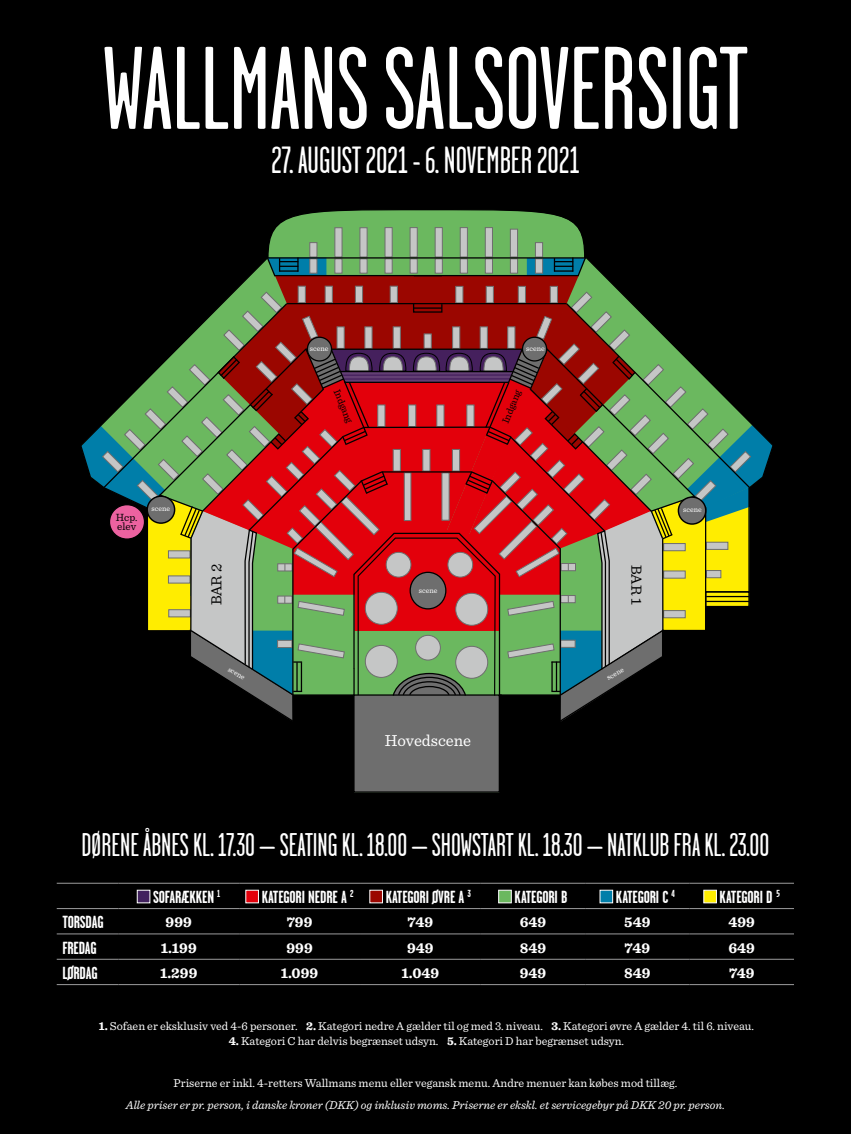
<style>
.page{position:relative;width:851px;height:1134px;background:#fff}
.page>*{position:absolute;margin:0;border:0;box-sizing:border-box;transform-origin:0 0}
.t1{font:117.25px "Garage Gothic";color:#fff}
.t2{font:37.85px "Garage Gothic";color:#fff}
.t3{font:32.8px "Garage Gothic";color:#fff}
.Kategori{font:700 17.5px "Garage Gothic";letter-spacing:-.01em;color:#fff}
.t4{font:16.65px "Sentinel";color:#fff}
.t5{font:15.35px "Sentinel";letter-spacing:-.005em;color:#000}
.Priser_02{font:700 15px "Sentinel";color:#fff}
.B_02{font:12px "Sentinel";color:#fff}
.B_02-2{font:italic 12px "Sentinel";color:#fff}
.t6{font:11px/9.2px "Sentinel";color:#000}
.t7{font:10.25px "Sentinel";color:#000}
.t8{font:7.7px "Sentinel";color:#fff}
.s1{font-weight:700}
</style>
<div class="page">
<div style="left:0;top:0;width:850px;height:1134px;background:#000"></div>
<svg style="left:81px;top:210px;width:692px;height:583px"></svg>
<div style="left:410px;top:572px;width:36px;height:37px;background:#6e6e6e;border-radius:50%"></div>
<div style="left:409px;top:572px;width:37px;height:37px;border:1px solid #000;border-radius:50%"></div>
<div style="left:522px;top:337px;width:24px;height:24px;background:#6e6e6e;border-radius:50%"></div>
<div style="left:522px;top:337px;width:25px;height:25px;border:1px solid #000;border-radius:50%"></div>
<div style="left:678px;top:497px;width:27px;height:27px;background:#6e6e6e;border-radius:50%"></div>
<div style="left:677px;top:496px;width:29px;height:29px;border:1px solid #000;border-radius:50%"></div>
<div style="left:109px;top:505px;width:35px;height:34px;background:#ec62a0;border-radius:50%"></div>
<div style="left:109px;top:504px;width:36px;height:36px;border:1px solid #000;border-radius:50%"></div>
<div style="left:307px;top:337px;width:24px;height:24px;background:#6e6e6e;border-radius:50%"></div>
<div style="left:307px;top:337px;width:25px;height:25px;border:1px solid #000;border-radius:50%"></div>
<div style="left:147px;top:496px;width:28px;height:27px;background:#6e6e6e;border-radius:50%"></div>
<div style="left:146px;top:495px;width:29px;height:29px;border:1px solid #000;border-radius:50%"></div>
<hr style="left:689px;top:883px;width:104px;height:1px;background:#9c9c9d">
<hr style="left:689px;top:908px;width:104px;height:1px;background:#9c9c9d">
<hr style="left:689px;top:934px;width:104px;height:1px;background:#9c9c9d">
<hr style="left:689px;top:959px;width:104px;height:1px;background:#9c9c9d">
<hr style="left:57px;top:883px;width:61px;height:1px;background:#9c9c9d">
<hr style="left:118px;top:883px;width:121px;height:1px;background:#9c9c9d">
<hr style="left:239px;top:883px;width:121px;height:1px;background:#9c9c9d">
<hr style="left:360px;top:883px;width:120px;height:1px;background:#9c9c9d">
<hr style="left:480px;top:883px;width:105px;height:1px;background:#9c9c9d">
<hr style="left:585px;top:883px;width:104px;height:1px;background:#9c9c9d">
<hr style="left:57px;top:908px;width:61px;height:1px;background:#9c9c9d">
<hr style="left:118px;top:908px;width:121px;height:1px;background:#9c9c9d">
<hr style="left:239px;top:908px;width:121px;height:1px;background:#9c9c9d">
<hr style="left:360px;top:908px;width:120px;height:1px;background:#9c9c9d">
<hr style="left:480px;top:908px;width:105px;height:1px;background:#9c9c9d">
<hr style="left:585px;top:908px;width:104px;height:1px;background:#9c9c9d">
<hr style="left:57px;top:934px;width:61px;height:1px;background:#9c9c9d">
<hr style="left:118px;top:934px;width:121px;height:1px;background:#9c9c9d">
<hr style="left:239px;top:934px;width:121px;height:1px;background:#9c9c9d">
<hr style="left:360px;top:934px;width:120px;height:1px;background:#9c9c9d">
<hr style="left:480px;top:934px;width:105px;height:1px;background:#9c9c9d">
<hr style="left:585px;top:934px;width:104px;height:1px;background:#9c9c9d">
<hr style="left:57px;top:959px;width:61px;height:1px;background:#9c9c9d">
<hr style="left:118px;top:959px;width:121px;height:1px;background:#9c9c9d">
<hr style="left:239px;top:959px;width:121px;height:1px;background:#9c9c9d">
<hr style="left:360px;top:959px;width:120px;height:1px;background:#9c9c9d">
<hr style="left:480px;top:959px;width:105px;height:1px;background:#9c9c9d">
<hr style="left:585px;top:959px;width:104px;height:1px;background:#9c9c9d">
<hr style="left:57px;top:984px;width:61px;height:1px;background:#9c9c9d">
<hr style="left:118px;top:984px;width:121px;height:1px;background:#9c9c9d">
<hr style="left:239px;top:984px;width:121px;height:1px;background:#9c9c9d">
<hr style="left:360px;top:984px;width:120px;height:1px;background:#9c9c9d">
<hr style="left:480px;top:984px;width:105px;height:1px;background:#9c9c9d">
<hr style="left:585px;top:984px;width:104px;height:1px;background:#9c9c9d">
<hr style="left:689px;top:984px;width:104px;height:1px;background:#9c9c9d">
<div style="left:137px;top:890px;width:13px;height:13px;background:#41215e;border:1px solid #fff"></div>
<div style="left:246px;top:890px;width:12px;height:13px;background:#e3000b"></div>
<div style="left:370px;top:890px;width:12px;height:13px;background:#9b0600"></div>
<div style="left:498px;top:890px;width:13px;height:13px;background:#6bb85f;border:1px solid #fff"></div>
<div style="left:600px;top:890px;width:12px;height:13px;background:#007ea9"></div>
<div style="left:703px;top:890px;width:13px;height:13px;background:#ffed00"></div>
<p class="t1" style="left:103px;top:28px;width:645px">WALLMANS SALSOVERSIGT</p>
<p class="t2" style="left:271px;top:140px;width:309px">27. AUGUST 2021 - 6. NOVEMBER 2021</p>
<p class="t8" style="left:310px;top:343px;width:20px">scene</p>
<p class="t8" style="left:526px;top:343px;width:20px">scene</p>
<p class="t6" style="left:116px;top:512px;width:23px">Hcp. elev</p>
<p class="t8" style="left:151px;top:502px;width:20px">scene</p>
<p class="t7" style="left:344px;top:387px;width:37px;rotate:68deg">Indgang</p>
<p class="t7" style="left:497px;top:420px;width:37px;rotate:-68deg">Indgang</p>
<p class="t5" style="left:205px;top:605px;width:43px;rotate:-90deg">BAR 2</p>
<p class="t5" style="left:648px;top:565px;width:41px;rotate:90deg">BAR 1</p>
<p class="t8" style="left:419px;top:585px;width:20px">scene</p>
<p class="t8" style="left:232px;top:663px;width:20px;rotate:31deg">scene</p>
<p class="t8" style="left:604px;top:673px;width:20px;rotate:-31deg">scene</p>
<p class="t4" style="left:385px;top:728px;width:88px">Hovedscene</p>
<p class="t8" style="left:683px;top:503px;width:20px">scene</p>
<p class="t3" style="left:81px;top:828px;width:689px">DØRENE ÅBNES KL. 17.30 – SEATING KL. 18.00 – SHOWSTART KL. 18.30 – NATKLUB FRA KL. 23.00</p>
<p class="Kategori" style="left:153px;top:887px;width:69px">SOFARÆKKEN <sup>1</sup></p>
<p class="Kategori" style="left:261px;top:887px;width:93px">KATEGORI NEDRE A <sup>2</sup></p>
<p class="Kategori" style="left:385px;top:887px;width:87px">KATEGORI ØVRE A <sup>3</sup></p>
<p class="Kategori" style="left:514px;top:887px;width:54px">KATEGORI B</p>
<p class="Kategori" style="left:615px;top:887px;width:60px">KATEGORI C <sup>4</sup></p>
<p class="Kategori" style="left:719px;top:887px;width:62px">KATEGORI D <sup>5</sup></p>
<p class="Kategori" style="left:62px;top:913px;width:43px">TORSDAG</p>
<p class="Priser_02" style="left:165px;top:910px;width:28px">999</p>
<p class="Priser_02" style="left:286px;top:910px;width:27px">799</p>
<p class="Priser_02" style="left:407px;top:910px;width:27px">749</p>
<p class="Priser_02" style="left:519px;top:910px;width:28px">649</p>
<p class="Priser_02" style="left:624px;top:910px;width:28px">549</p>
<p class="Priser_02" style="left:728px;top:910px;width:28px">499</p>
<p class="Kategori" style="left:62px;top:938px;width:36px">FREDAG</p>
<p class="Priser_02" style="left:161px;top:936px;width:38px">1.199</p>
<p class="Priser_02" style="left:286px;top:936px;width:28px">999</p>
<p class="Priser_02" style="left:407px;top:936px;width:28px">949</p>
<p class="Priser_02" style="left:519px;top:936px;width:28px">849</p>
<p class="Priser_02" style="left:624px;top:936px;width:27px">749</p>
<p class="Priser_02" style="left:728px;top:936px;width:28px">649</p>
<p class="Kategori" style="left:62px;top:963px;width:37px">LØRDAG</p>
<p class="Priser_02" style="left:160px;top:961px;width:39px">1.299</p>
<p class="Priser_02" style="left:281px;top:961px;width:39px">1.099</p>
<p class="Priser_02" style="left:401px;top:961px;width:39px">1.049</p>
<p class="Priser_02" style="left:519px;top:961px;width:28px">949</p>
<p class="Priser_02" style="left:624px;top:961px;width:28px">849</p>
<p class="Priser_02" style="left:729px;top:961px;width:27px">749</p>
<p class="B_02" style="left:99px;top:1016px;width:656px"><span class="s1">1.</span> Sofaen er eksklusiv ved 4-6 personer. <span class="s1">2.</span> Kategori nedre A gælder til og med 3. niveau. <span class="s1">3.</span> Kategori øvre A gælder 4. til 6. niveau.</p>
<p class="B_02" style="left:229px;top:1031px;width:397px"><span class="s1">4.</span> Kategori C har delvis begrænset udsyn. <span class="s1">5.</span> Kategori D har begrænset udsyn.</p>
<p class="B_02" style="left:173px;top:1074px;width:505px">Priserne er inkl. 4-retters Wallmans menu eller vegansk menu. Andre menuer kan købes mod tillæg.</p>
<p class="B_02-2" style="left:126px;top:1096px;width:600px">Alle priser er pr. person, i danske kroner (DKK) og inklusiv moms. Priserne er ekskl. et servicegebyr på DKK 20 pr. person.</p>
</div>
